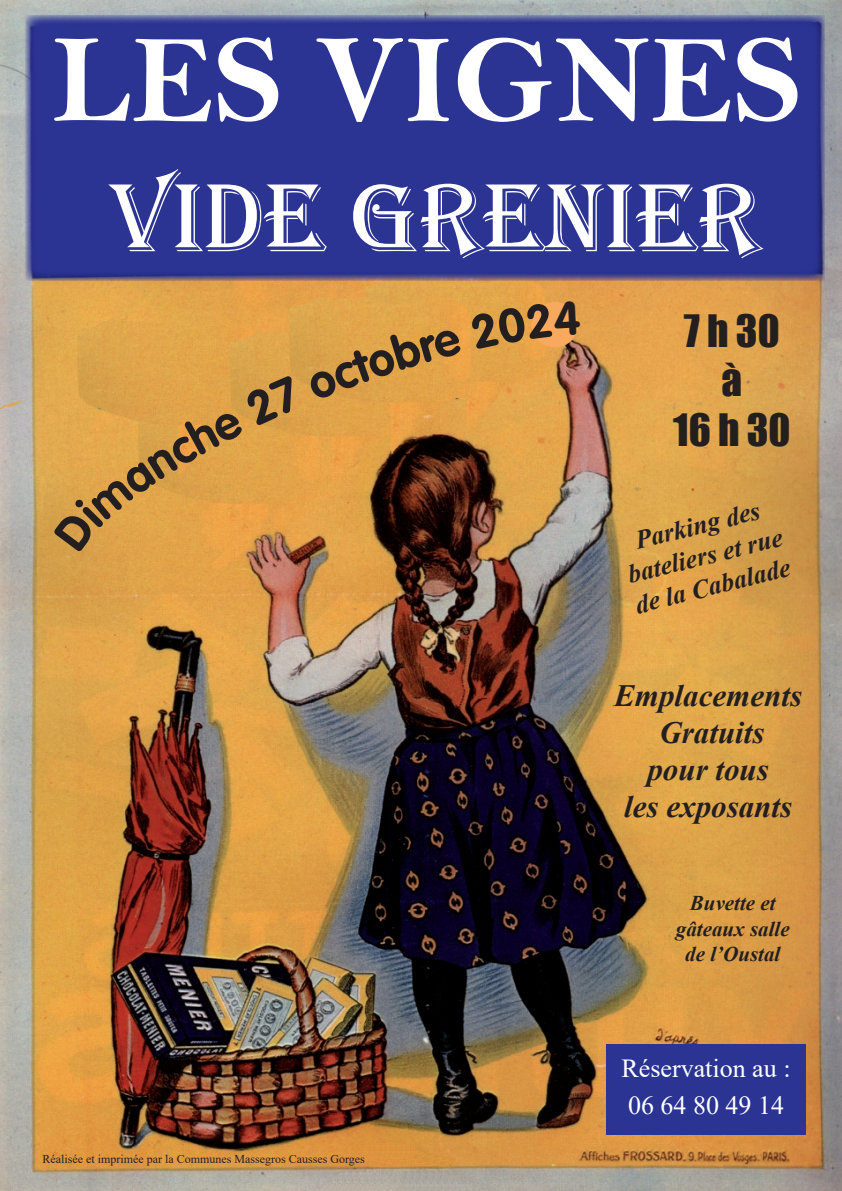
<style>
.page{position:relative;width:842px;height:1191px;background:#fff}
.page>*{position:absolute;margin:0;border:0;box-sizing:border-box;transform-origin:0 0}
.t1{font:126px "Bell MT Bold";color:#fff}
.t2{font:100px "Algerian";color:#fff}
.t3{font:41px/49.2px "Impact";color:#231f20;text-align:center}
.t4{font:italic 700 31px/37.2px "Times New Roman";color:#231f20;text-align:center}
.t5{font:italic 700 26px/31.2px "Times New Roman";color:#231f20;text-align:center}
.t6{font:26px/37px "Times New Roman";color:#fff}
.t7{font:italic 700 21px/25.2px "Times New Roman";color:#231f20;text-align:center}
.t8{font:12px "Times New Roman";color:#231f20}
</style>
<div class="page">
<img style="left:0;top:0;width:842px;height:1191px">
<div style="left:25px;top:15px;width:800px;height:266px;background:#2b3393"></div>
<div style="left:606px;top:1045px;width:200px;height:90px;background:#2b3393"></div>
<svg style="left:53px;top:328px;width:409px;height:224px;background:#cd9443"></svg>
<svg style="left:470px;top:301px;width:111px;height:48px;background:#e8a34f"></svg>
<h1 class="t1" style="left:53px;top:5px;width:750px">LES VIGNES</h1>
<h2 class="t2" style="left:111px;top:162px;width:652px">Vide Grenier</h2>
<h3 class="t3" style="left:673px;top:305px;width:119px">7 h 30 à<br>16 h 30</h3>
<h3 class="t5" style="left:616px;top:528px;width:160px;rotate:-14deg">Parking des bateliers et rue de la Cabalade</h3>
<h3 class="t4" style="left:614px;top:676px;width:189px">Emplacements<br>Gratuits<br>pour tous<br>les exposants</h3>
<h3 class="t7" style="left:676px;top:890px;width:115px">Buvette et gâteaux salle de l’Oustal</h3>
<p class="t8" style="left:43px;top:1150px;width:324px">Réalisée et imprimée par la Communes Massegros Causses Gorges</p>
<h3 class="t6" style="left:621px;top:1049px;width:170px">Réservation au :<br>06 64 80 49 14</h3>
</div>
